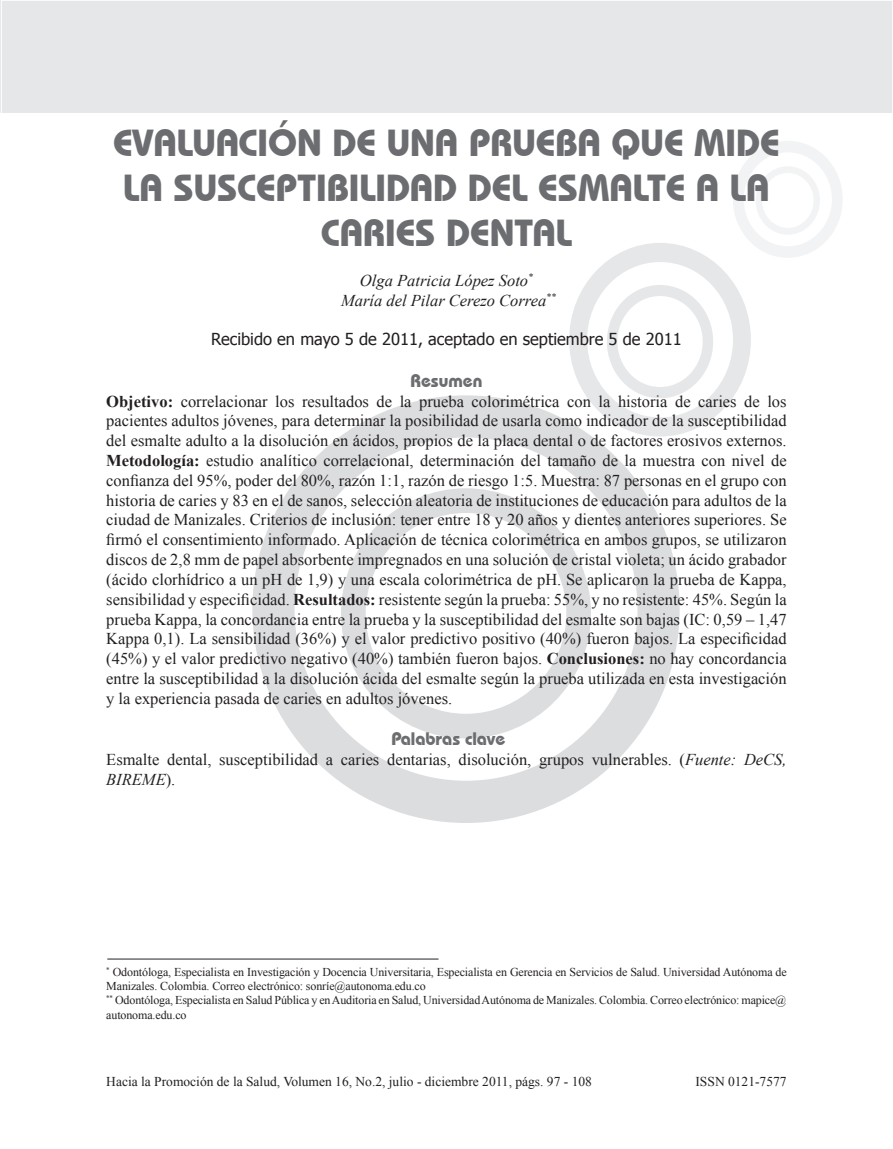
<style>
.page{position:relative;width:893px;height:1149px;background:#fff}
.page>*{position:absolute;margin:0;border:0;box-sizing:border-box;transform-origin:0 0}
.t1{font:700 37.5px/45px "Bauhaus IT Cby BT";color:#6c6d70;text-align:center}
.t2{font:700 18px "Bauhaus IT Cby BT";color:#6c6d70}
.t3{font:16.5px/19.8px "Times New Roman";color:#231f20;text-align:justify}
.t4{font:italic 16.5px/19.8px "Times New Roman";color:#231f20;text-align:center}
.t5{font:16.5px "Tahoma";color:#231f20}
.t6{font:13.5px "Times New Roman";color:#231f20}
.t7{font:12px/14.4px "Times New Roman";letter-spacing:-.01em;color:#231f20}
.s1{font-weight:700}
.s2{font-style:italic}
</style>
<div class="page">
<div style="left:0;top:0;width:893px;height:113px;background:#e6e7e9"></div>
<div style="left:569px;top:243px;width:182px;height:193px;background:#e6e7e9;border-radius:50%"></div>
<div style="left:587px;top:262px;width:146px;height:155px;background:#fff;border-radius:50%"></div>
<div style="left:607px;top:285px;width:106px;height:113px;background:#e6e7e9;border-radius:50%"></div>
<div style="left:617px;top:296px;width:86px;height:91px;background:#fff;border-radius:50%"></div>
<div style="left:252px;top:395px;width:428px;height:427px;background:#dcdddf;border-radius:50%"></div>
<div style="left:295px;top:437px;width:342px;height:343px;background:#fff;border-radius:50%"></div>
<div style="left:341px;top:488px;width:250px;height:250px;background:#dcdddf;border-radius:50%"></div>
<div style="left:366px;top:513px;width:200px;height:200px;background:#fff;border-radius:50%"></div>
<div style="left:733px;top:141px;width:110px;height:117px;background:#f2f3f4;border-radius:50%"></div>
<div style="left:744px;top:152px;width:88px;height:94px;background:#fff;border-radius:50%"></div>
<div style="left:756px;top:166px;width:64px;height:69px;background:#f2f3f4;border-radius:50%"></div>
<div style="left:762px;top:173px;width:52px;height:55px;background:#fff;border-radius:50%"></div>
<hr style="left:107px;top:958px;width:332px;height:1px;background:#6c6d70">
<h1 class="t1" style="left:113px;top:120px;width:668px">EVALUACIÓN DE UNA PRUEBA QUE MIDE<br>LA SUSCEPTIBILIDAD DEL ESMALTE A LA<br>CARIES DENTAL</h1>
<p class="t4" style="left:341px;top:270px;width:216px">Olga Patricia López Soto<sup>*<br></sup>María del Pilar Cerezo Correa<sup>**</sup></p>
<p class="t5" style="left:211px;top:328px;width:472px">Recibido en mayo 5 de 2011, aceptado en septiembre 5 de 2011</p>
<p class="t2" style="left:410px;top:369px;width:73px">Resumen</p>
<p class="t3" style="left:106px;top:391px;width:682px"><span class="s1">Objetivo:</span> correlacionar los resultados de la prueba colorimétrica con la historia de caries de los pacientes adultos jóvenes, para determinar la posibilidad de usarla como indicador de la susceptibilidad del esmalte adulto a la disolución en ácidos, propios de la placa dental o de factores erosivos externos.<br><span class="s1">Metodología:</span> estudio analítico correlacional, determinación del tamaño de la muestra con nivel de confianza del 95%, poder del 80%, razón 1:1, razón de riesgo 1:5. Muestra: 87 personas en el grupo con historia de caries y 83 en el de sanos, selección aleatoria de instituciones de educación para adultos de la ciudad de Manizales. Criterios de inclusión: tener entre 18 y 20 años y dientes anteriores superiores. Se firmó el consentimiento informado. Aplicación de técnica colorimétrica en ambos grupos, se utilizaron discos de 2,8 mm de papel absorbente impregnados en una solución de cristal violeta; un ácido grabador (ácido clorhídrico a un pH de 1,9) y una escala colorimétrica de pH. Se aplicaron la prueba de Kappa, sensibilidad y especificidad. <span class="s1">Resultados:</span> resistente según la prueba: 55%, y no resistente: 45%. Según la prueba Kappa, la concordancia entre la prueba y la susceptibilidad del esmalte son bajas (IC: 0,59 – 1,47<br>Kappa 0,1). La sensibilidad (36%) y el valor predictivo positivo (40%) fueron bajos. La especificidad (45%) y el valor predictivo negativo (40%) también fueron bajos. <span class="s1">Conclusiones:</span> no hay concordancia entre la susceptibilidad a la disolución ácida del esmalte según la prueba utilizada en esta investigación y la experiencia pasada de caries en adultos jóvenes.</p>
<p class="t2" style="left:391px;top:727px;width:116px">Palabras clave</p>
<p class="t3" style="left:106px;top:749px;width:682px">Esmalte dental, susceptibilidad a caries dentarias, disolución, grupos vulnerables. (<span class="s2">Fuente: DeCS,<br>BIREME</span>).</p>
<p class="t7" style="left:106px;top:963px;width:682px"><sup>*</sup> Odontóloga, Especialista en Investigación y Docencia Universitaria, Especialista en Gerencia en Servicios de Salud. Universidad Autónoma de Manizales. Colombia. Correo electrónico: sonríe@autonoma.edu.co<br><sup>**</sup> Odontóloga, Especialista en Salud Pública y en Auditoria en Salud, Universidad Autónoma de Manizales. Colombia. Correo electrónico: mapice@ autonoma.edu.co</p>
<p class="t6" style="left:106px;top:1072px;width:487px">Hacia la Promoción de la Salud, Volumen 16, No.2, julio - diciembre 2011, págs. 97 - 108</p>
<p class="t6" style="left:695px;top:1071px;width:93px">ISSN 0121-7577</p>
</div>
